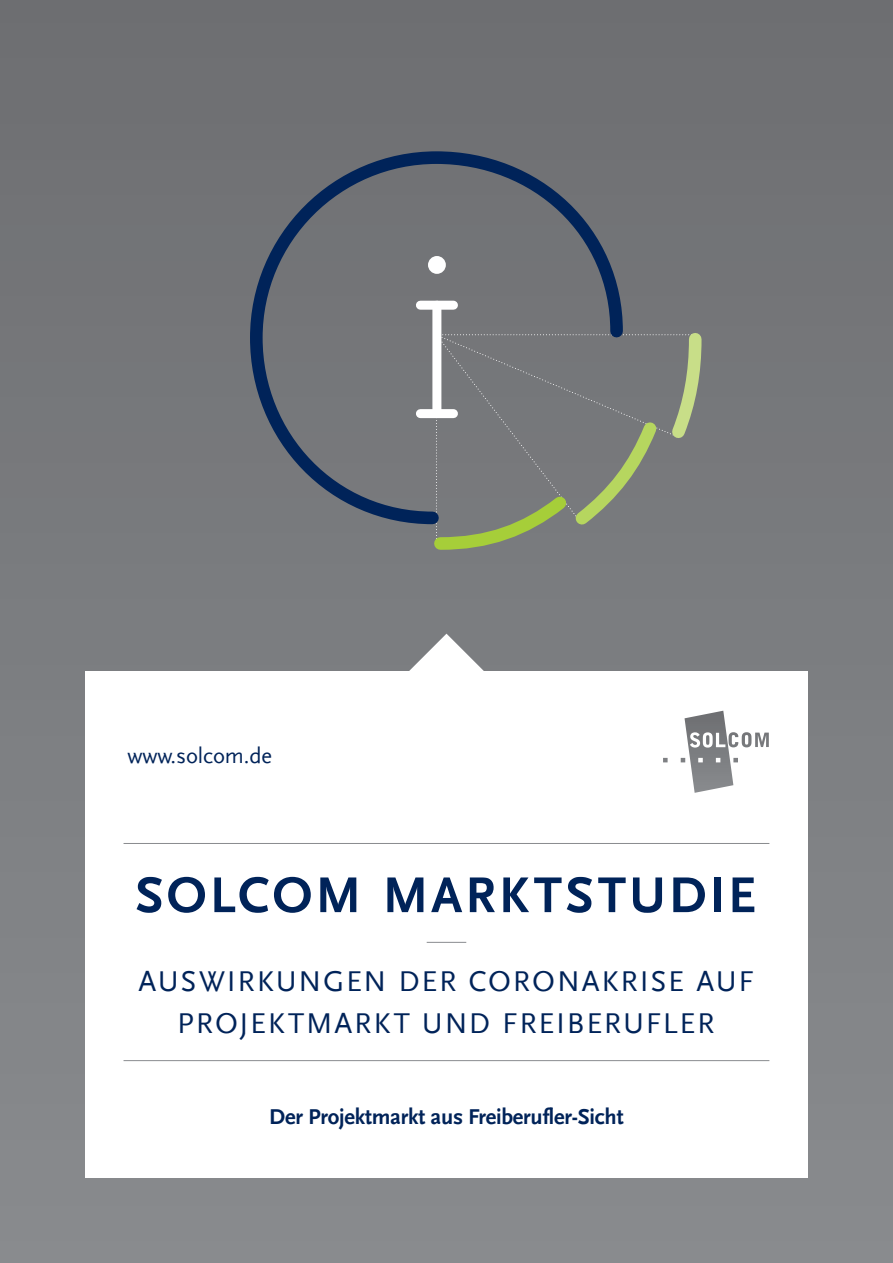
<style>
.page{position:relative;width:893px;height:1263px;background:#fff}
.page>*{position:absolute;margin:0;border:0;box-sizing:border-box;transform-origin:0 0}
.t1{font:700 52.5px "Scala Sans LF";letter-spacing:.06em;color:#002359}
.t2{font:30px/42px "Scala Sans LF";letter-spacing:.06em;color:#002359;text-align:center}
.F3_Fließtext_groß_Üb{font:700 22.5px "Scala Sans LF";letter-spacing:-.01em;color:#002359}
.F1_Copytext_10_pt{font:22.5px "Scala Sans LF";letter-spacing:-.005em;color:#002359}
</style>
<div class="page">
<div style="left:0;top:0;width:893px;height:1263px;background:linear-gradient(to bottom,#6d6e71,#898b8e)"></div>
<div style="left:85px;top:671px;width:723px;height:507px;background:#fff"></div>
<svg style="left:407px;top:634px;width:79px;height:37px"></svg>
<hr style="left:124px;top:843px;width:645px;height:1px;background:#8a8c8f">
<hr style="left:124px;top:1060px;width:645px;height:1px;background:#8a8c8f">
<svg style="left:684px;top:711px;width:85px;height:82px"></svg>
<hr style="left:427px;top:942px;width:39px;height:1px;background:#8a8c8f">
<svg style="left:428px;top:327px;width:280px;height:229px;background:#7f8479"></svg>
<svg style="left:244px;top:145px;width:385px;height:385px;background:#6d7176"></svg>
<div style="left:432px;top:305px;width:9px;height:108px;background:#fff"></div>
<div style="left:420px;top:301px;width:33px;height:9px;background:#fff"></div>
<div style="left:420px;top:409px;width:33px;height:9px;background:#fff"></div>
<div style="left:428px;top:256px;width:18px;height:18px;background:#fff;border-radius:50%"></div>
<p class="F1_Copytext_10_pt" style="left:128px;top:743px;width:146px">www.solcom.de</p>
<p class="t1" style="left:135px;top:865px;width:622px">SOLCOM MARKTSTUDIE</p>
<p class="t2" style="left:138px;top:960px;width:617px">AUSWIRKUNGEN DER CORONAKRISE AUF<br>PROJEKTMARKT UND FREIBERUFLER</p>
<p class="F3_Fließtext_groß_Üb" style="left:269px;top:1104px;width:356px">Der Projektmarkt aus Freiberufler-Sicht</p>
</div>
